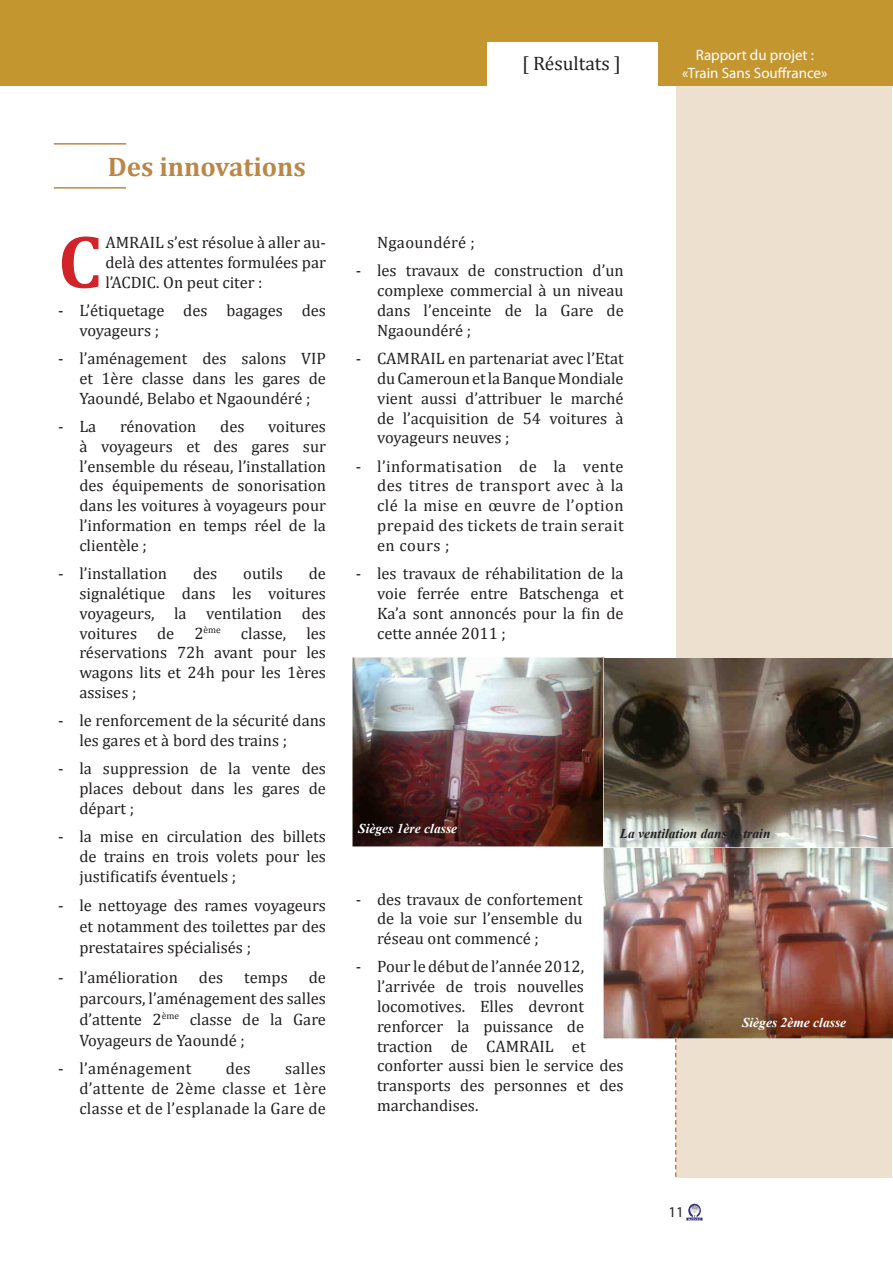
<style>
.page{position:relative;width:893px;height:1263px;background:#fff}
.page>*{position:absolute;margin:0;border:0;box-sizing:border-box;transform-origin:0 0}
.t1{font:700 75.9px "Cambria";color:#d1232a}
.t2{font:700 27px "Cambria";color:#b98747}
.t3{font:19.5px "Cambria";color:#231f20}
.t4{font:16.5px/19.8px "Cambria";color:#231f20;text-align:justify}
.t5{font:16.5px "Cambria";letter-spacing:.02em;color:#231f20}
.t6{font:15px/18px "Myriad Pro";color:#fff;text-align:center}
.t7{font:15px "Myriad Pro";color:#231f20}
.t8{font:italic 700 13.5px "Times New Roman";color:#fff}
.t9{font:italic 700 13.5px "Times New Roman";color:#231f20}
</style>
<div class="page">
<div style="left:0;top:0;width:893px;height:85px;background:#c4962f"></div>
<div style="left:488px;top:43px;width:170px;height:51px;background:#fff"></div>
<svg style="left:688px;top:1204px;width:6px;height:12px"></svg>
<hr style="left:54px;top:143px;width:72px;height:2px;background:#b98747">
<hr style="left:54px;top:187px;width:72px;height:2px;background:#b98747">
<div style="left:676px;top:86px;width:215px;height:1092px;background:#eee0cf"></div>
<svg style="left:675px;top:1038px;width:1px;height:139px"></svg>
<img style="left:353px;top:657px;width:252px;height:189px">
<img style="left:604px;top:658px;width:289px;height:380px">
<p class="t3" style="left:522px;top:52px;width:101px">[ Résultats ]</p>
<p class="t6" style="left:682px;top:45px;width:147px">Rapport du projet : «Train Sans Souffrance»</p>
<h2 class="t2" style="left:108px;top:150px;width:200px">Des innovations</h2>
<h1 class="t1" style="left:58px;top:216px;width:45px">C</h1>
<p class="t4" style="left:105px;top:233px;width:222px">AMRAIL s’est résolue à aller au&shy;delà des attentes formulées par l’ACDIC. On peut citer :</p>
<p class="t4" style="left:79px;top:300px;width:248px;text-indent:-21px">- L’étiquetage des bagages des voyageurs ;</p>
<p class="t4" style="left:79px;top:349px;width:248px;text-indent:-21px">- l’aménagement des salons VIP et 1ère classe dans les gares de Yaoundé, Belabo et Ngaoundéré ;</p>
<p class="t4" style="left:58px;top:416px;width:40px">- La</p>
<p class="t4" style="left:120px;top:416px;width:78px">rénovation</p>
<p class="t4" style="left:220px;top:416px;width:26px">des</p>
<p class="t4" style="left:79px;top:416px;width:248px;text-indent:189px">voitures à voyageurs et des gares sur l’ensemble du réseau, l’installation des équipements de sonorisation dans les voitures à voyageurs pour l’information en temps réel de la clientèle ;</p>
<p class="t4" style="left:58px;top:564px;width:111px">- l’installation</p>
<p class="t4" style="left:193px;top:564px;width:26px">des</p>
<p class="t4" style="left:243px;top:564px;width:41px">outils</p>
<p class="t4" style="left:79px;top:564px;width:248px;text-indent:229px">de signalétique dans les voitures voyageurs, la ventilation des voitures de 2<sup>ème</sup> classe, les réservations 72h avant pour les wagons lits et 24h pour les 1ères assises ;</p>
<p class="t4" style="left:79px;top:711px;width:248px;text-indent:-21px">- le renforcement de la sécurité dans les gares et à bord des trains ;</p>
<p class="t4" style="left:79px;top:759px;width:248px;text-indent:-21px">- la suppression de la vente des places debout dans les gares de départ ;</p>
<p class="t4" style="left:79px;top:827px;width:248px;text-indent:-21px">- la mise en circulation des billets de trains en trois volets pour les justificatifs éventuels ;</p>
<p class="t4" style="left:79px;top:895px;width:248px;line-height:21px;text-indent:-21px">- le nettoyage des rames voyageurs et notamment des toilettes par des prestataires spécialisés ;</p>
<p class="t4" style="left:58px;top:967px;width:121px">- l’amélioration</p>
<p class="t4" style="left:199px;top:967px;width:26px">des</p>
<p class="t4" style="left:244px;top:967px;width:45px">temps</p>
<p class="t4" style="left:79px;top:967px;width:248px;line-height:21px;text-indent:229px">de parcours, l’aménagement des salles d’attente 2<sup>ème</sup> classe de la Gare Voyageurs de Yaoundé ;</p>
<p class="t5" style="left:58px;top:1059px;width:135px">- l’aménagement</p>
<p class="t4" style="left:226px;top:1059px;width:26px">des</p>
<p class="t4" style="left:79px;top:1059px;width:248px;text-indent:206px">salles d’attente de 2ème classe et 1ère classe et de l’esplanade la Gare de</p>
<p class="t5" style="left:377px;top:233px;width:99px">Ngaoundéré ;</p>
<p class="t4" style="left:377px;top:261px;width:248px;text-indent:-21px">- les travaux de construction d’un complexe commercial à un niveau dans l’enceinte de la Gare de Ngaoundéré ;</p>
<p class="t4" style="left:377px;top:349px;width:248px;text-indent:-21px">- CAMRAIL en partenariat avec l’Etat du Cameroun et la Banque Mondiale vient aussi d’attribuer le marché de l’acquisition de 54 voitures à voyageurs neuves ;</p>
<p class="t4" style="left:377px;top:456px;width:248px;text-indent:-21px">- l’informatisation de la vente des titres de transport avec à la clé la mise en œuvre de l’option prepaid des tickets de train serait en cours ;</p>
<p class="t4" style="left:377px;top:564px;width:248px;text-indent:-21px">- les travaux de réhabilitation de la voie ferrée entre Batschenga et Ka’a sont annoncés pour la fin de cette année 2011 ;</p>
<p class="t8" style="left:358px;top:819px;width:100px">Sièges 1ère classe</p>
<p class="t9" style="left:620px;top:824px;width:152px">La ventilation dans le train</p>
<p class="t4" style="left:377px;top:889px;width:207px;text-indent:-21px">- des travaux de confortement de la voie sur l’ensemble du réseau ont commencé ;</p>
<p class="t4" style="left:377px;top:957px;width:248px;text-align:left;text-indent:-21px">- Pour le début de l’année 2012, l’arrivée de trois nouvelles locomotives. Elles devront renforcer la puissance de traction de CAMRAIL et conforter aussi bien le service des transports des personnes et des marchandises.</p>
<p class="t8" style="left:742px;top:1012px;width:106px">Sièges 2ème classe</p>
<p class="t7" style="left:668px;top:1203px;width:17px">11</p>
</div>
